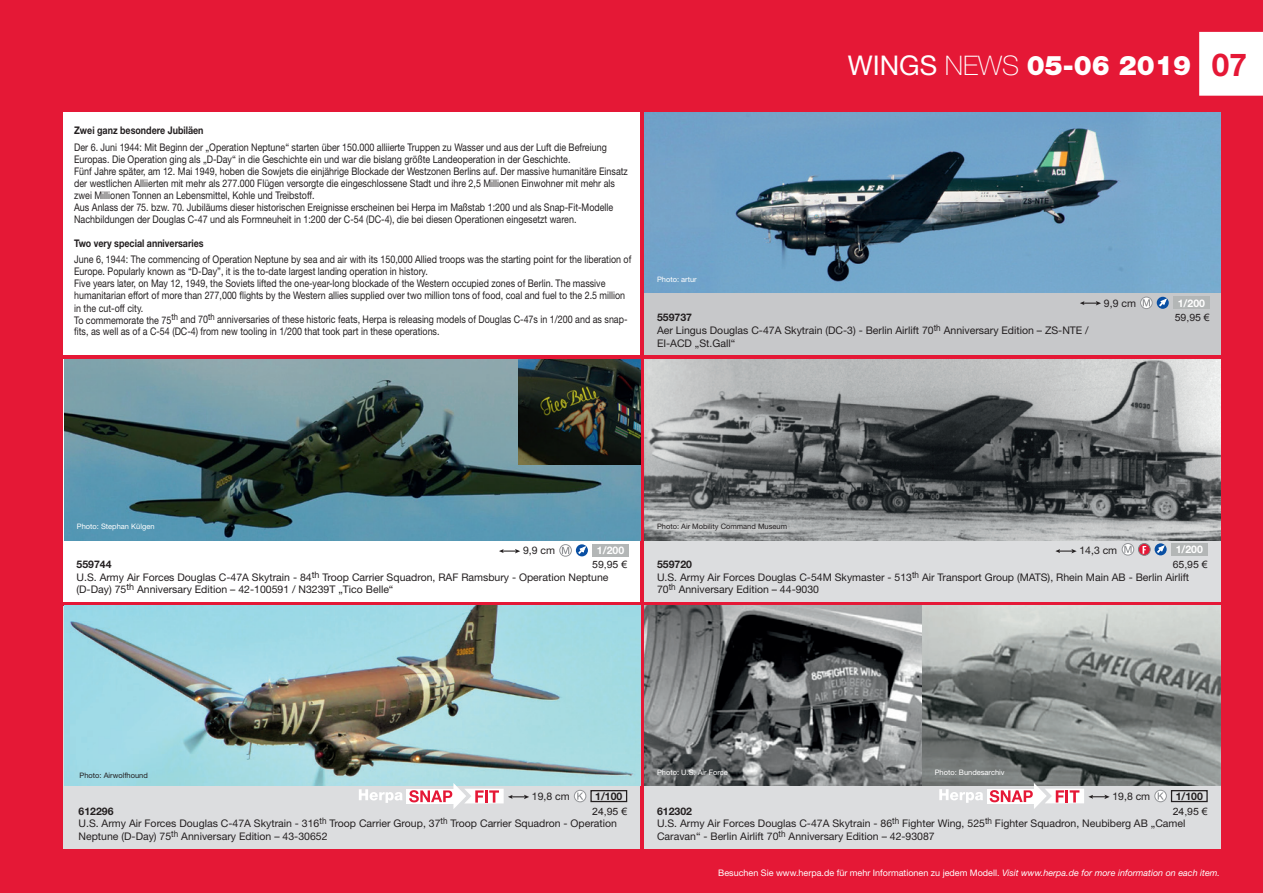
<style>
.page{position:relative;width:1263px;height:893px;background:#e51836}
.page>*{position:absolute;margin:0;border:0;box-sizing:border-box;transform-origin:0 0}
.t1{font:900 27px "Helvetica Neue";color:#fff}
.t2{font:10.5px/12px "Helvetica Neue";color:#231f20;scale:.85 1}
.t3{font:10.5px/12.6px "Helvetica Neue";color:#231f20}
.t4{font:700 10.5px "Helvetica Neue";color:#231f20;scale:.85 1}
.t5{font:700 10.5px "Helvetica Neue";color:#231f20}
.t6{font:700 10.5px "Helvetica Neue";color:#fff}
.t7{font:10.05px "Arial";color:#231f20;scale:1.04 1}
.t8{font:9px "Helvetica Neue";color:#fff}
.t9{font:7.5px "Helvetica Neue";color:#fff}
.t10{font:7.5px "Helvetica Neue";color:#231f20}
.s1{font-weight:400}
.s2{font-weight:100}
.s3{font-weight:700;font-size:31.5px;color:#e51836}
.s4{font-style:italic}
</style>
<div class="page">
<div style="left:1199px;top:32px;width:64px;height:64px;background:#fff"></div>
<div style="left:644px;top:113px;width:576px;height:242px;background:#c7c8ca"></div>
<div style="left:644px;top:359px;width:576px;height:243px;background:#dcdddf"></div>
<div style="left:644px;top:606px;width:576px;height:242px;background:#dcdddf"></div>
<div style="left:64px;top:113px;width:576px;height:242px;background:#fff"></div>
<div style="left:64px;top:359px;width:576px;height:243px;background:#fff"></div>
<div style="left:64px;top:606px;width:576px;height:242px;background:#dcdddf"></div>
<img style="left:644px;top:113px;width:576px;height:179px">
<img style="left:644px;top:359px;width:576px;height:181px">
<img style="left:644px;top:606px;width:576px;height:180px">
<img style="left:64px;top:359px;width:576px;height:181px">
<img style="left:64px;top:606px;width:576px;height:180px">
<svg style="left:499px;top:549px;width:21px;height:4px"></svg>
<svg style="left:1055px;top:549px;width:22px;height:4px"></svg>
<svg style="left:1080px;top:301px;width:21px;height:4px"></svg>
<div style="left:592px;top:544px;width:37px;height:12px;background:#b3b6b6"></div>
<div style="left:1173px;top:297px;width:37px;height:12px;background:#b3b6b6"></div>
<div style="left:1171px;top:543px;width:37px;height:12px;background:#b3b6b6"></div>
<svg style="left:1157px;top:297px;width:12px;height:12px"></svg>
<svg style="left:1157px;top:299px;width:9px;height:9px"></svg>
<svg style="left:1154px;top:543px;width:13px;height:12px"></svg>
<svg style="left:1155px;top:545px;width:9px;height:10px"></svg>
<svg style="left:560px;top:545px;width:11px;height:11px"></svg>
<div style="left:559px;top:544px;width:13px;height:12px;border:1px solid #939598;border-radius:50%"></div>
<svg style="left:562px;top:547px;width:7px;height:7px"></svg>
<svg style="left:1140px;top:297px;width:12px;height:12px"></svg>
<div style="left:1140px;top:297px;width:12px;height:12px;border:1px solid #939598;border-radius:50%"></div>
<svg style="left:1143px;top:299px;width:7px;height:7px"></svg>
<svg style="left:1122px;top:543px;width:12px;height:12px"></svg>
<div style="left:1122px;top:543px;width:12px;height:12px;border:1px solid #939598;border-radius:50%"></div>
<svg style="left:1124px;top:546px;width:7px;height:7px"></svg>
<svg style="left:576px;top:544px;width:12px;height:12px"></svg>
<svg style="left:576px;top:546px;width:10px;height:10px"></svg>
<svg style="left:574px;top:790px;width:12px;height:12px"></svg>
<div style="left:574px;top:790px;width:12px;height:12px;border:1px solid #939598;border-radius:50%"></div>
<svg style="left:577px;top:792px;width:6px;height:8px"></svg>
<svg style="left:1155px;top:790px;width:11px;height:12px"></svg>
<div style="left:1154px;top:790px;width:13px;height:12px;border:1px solid #939598;border-radius:50%"></div>
<svg style="left:1158px;top:792px;width:6px;height:8px"></svg>
<div style="left:1138px;top:543px;width:12px;height:12px;background:#e51836;border-radius:50%"></div>
<div style="left:1138px;top:543px;width:12px;height:12px;border:1px solid #808285;border-radius:50%"></div>
<svg style="left:1142px;top:546px;width:4px;height:8px"></svg>
<div style="left:590px;top:790px;width:37px;height:12px;border:1px solid #231f20"></div>
<div style="left:1171px;top:790px;width:37px;height:12px;border:1px solid #231f20"></div>
<div style="left:407px;top:789px;width:50px;height:14px;background:#fff"></div>
<svg style="left:409px;top:783px;width:120px;height:26px"></svg>
<svg style="left:359px;top:789px;width:44px;height:14px"></svg>
<div style="left:987px;top:789px;width:50px;height:14px;background:#fff"></div>
<svg style="left:990px;top:783px;width:120px;height:26px"></svg>
<svg style="left:939px;top:789px;width:44px;height:14px"></svg>
<img style="left:519px;top:359px;width:121px;height:106px">
<p class="t4" style="left:74px;top:124px;width:154px">Zwei ganz besondere Jubiläen</p>
<p class="t2" style="left:74px;top:141px;width:653px">Der 6. Juni 1944: Mit Beginn der „Operation Neptune“ starten über 150.000 alliierte Truppen zu Wasser und aus der Luft die Befreiung Europas. Die Operation ging als „D-Day“ in die Geschichte ein und war die bislang größte Landeoperation in der Geschichte.<br>Fünf Jahre später, am 12. Mai 1949, hoben die Sowjets die einjährige Blockade der Westzonen Berlins auf. Der massive humanitäre Einsatz der westlichen Alliierten mit mehr als 277.000 Flügen versorgte die eingeschlossene Stadt und ihre 2,5 Millionen Einwohner mit mehr als zwei Millionen Tonnen an Lebensmittel, Kohle und Treibstoff.<br>Aus Anlass der 75. bzw. 70. Jubiläums dieser historischen Ereignisse erscheinen bei Herpa im Maßstab 1:200 und als Snap-Fit-Modelle Nachbildungen der Douglas C-47 und als Formneuheit in 1:200 der C-54 (DC-4), die bei diesen Operationen eingesetzt waren.</p>
<p class="t4" style="left:74px;top:237px;width:154px">Two very special anniversaries</p>
<p class="t2" style="left:74px;top:254px;width:657px">June 6, 1944: The commencing of Operation Neptune by sea and air with its 150,000 Allied troops was the starting point for the liberation of Europe. Popularly known as “D-Day”, it is the to-date largest landing operation in history.<br>Five years later, on May 12, 1949, the Soviets lifted the one-year-long blockade of the Western occupied zones of Berlin. The massive humanitarian effort of more than 277,000 flights by the Western allies supplied over two million tons of food, coal and fuel to the 2.5 million in the cut-off city.<br>To commemorate the 75<sup>th</sup> and 70<sup>th</sup> anniversaries of these historic feats, Herpa is releasing models of Douglas C-47s in 1/200 and as snap&shy;fits, as well as of a C-54 (DC-4) from new tooling in 1/200 that took part in these operations.</p>
<p class="t9" style="left:657px;top:275px;width:41px">Photo: artur</p>
<h1 class="t1" style="left:848px;top:49px;width:401px"><span class="s1">WINGS</span> <span class="s2">NEWS</span> 05-06 2019 <span class="s3">07</span></h1>
<p class="t3" style="left:1104px;top:297px;width:34px">9,9 cm</p>
<p class="t6" style="left:1178px;top:297px;width:29px">1/200</p>
<p class="t5" style="left:657px;top:311px;width:37px">559737</p>
<p class="t7" style="left:1175px;top:311px;width:35px">59,95 €</p>
<p class="t3" style="left:657px;top:324px;width:433px">Aer Lingus Douglas C-47A Skytrain (DC-3) - Berlin Airlift 70<sup>th</sup> Anniversary Edition – ZS-NTE /<br>EI-ACD „St.Gall“</p>
<p class="t9" style="left:77px;top:522px;width:79px">Photo: Stephan Külgen</p>
<p class="t10" style="left:657px;top:522px;width:132px">Photo: Air Mobility Command Museum</p>
<p class="t6" style="left:597px;top:544px;width:29px">1/200</p>
<p class="t3" style="left:523px;top:544px;width:34px">9,9 cm</p>
<p class="t3" style="left:1079px;top:544px;width:39px">14,3 cm</p>
<p class="t6" style="left:1176px;top:543px;width:29px">1/200</p>
<p class="t5" style="left:77px;top:558px;width:37px">559744</p>
<p class="t7" style="left:592px;top:558px;width:35px">59,95 €</p>
<p class="t3" style="left:77px;top:570px;width:533px">U.S. Army Air Forces Douglas C-47A Skytrain - 84<sup>th</sup> Troop Carrier Squadron, RAF Ramsbury - Operation Neptune (D-Day) 75<sup>th</sup> Anniversary Edition – 42-100591 / N3239T „Tico Belle“</p>
<p class="t5" style="left:657px;top:558px;width:37px">559720</p>
<p class="t7" style="left:1173px;top:558px;width:35px">65,95 €</p>
<p class="t3" style="left:657px;top:570px;width:534px">U.S. Army Air Forces Douglas C-54M Skymaster - 513<sup>th</sup> Air Transport Group (MATS), Rhein Main AB - Berlin Airlift<br>70<sup>th</sup> Anniversary Edition – 44-9030</p>
<p class="t10" style="left:79px;top:771px;width:70px">Photo: Airwolfhound</p>
<p class="t9" style="left:657px;top:768px;width:72px">Photo: U.S. Air Force</p>
<p class="t9" style="left:935px;top:768px;width:71px">Photo: Bundesarchiv</p>
<p class="t3" style="left:532px;top:790px;width:39px">19,8 cm</p>
<p class="t5" style="left:595px;top:790px;width:29px">1/100</p>
<p class="t3" style="left:1112px;top:790px;width:39px">19,8 cm</p>
<p class="t5" style="left:1176px;top:790px;width:29px">1/100</p>
<p class="t5" style="left:78px;top:804px;width:37px">612296</p>
<p class="t7" style="left:592px;top:804px;width:35px">24,95 €</p>
<p class="t3" style="left:78px;top:817px;width:540px">U.S. Army Air Forces Douglas C-47A Skytrain - 316<sup>th</sup> Troop Carrier Group, 37<sup>th</sup> Troop Carrier Squadron - Operation<br>Neptune (D-Day) 75<sup>th</sup> Anniversary Edition – 43-30652</p>
<p class="t5" style="left:657px;top:804px;width:37px">612302</p>
<p class="t7" style="left:1173px;top:804px;width:35px">24,95 €</p>
<p class="t3" style="left:657px;top:817px;width:530px">U.S. Army Air Forces Douglas C-47A Skytrain - 86<sup>th</sup> Fighter Wing, 525<sup>th</sup> Fighter Squadron, Neubiberg AB „Camel<br>Caravan“ - Berlin Airlift 70<sup>th</sup> Anniversary Edition – 42-93087</p>
<p class="t8" style="left:718px;top:867px;width:503px">Besuchen Sie www.herpa.de für mehr Informationen zu jedem Modell. <span class="s4">Visit www.herpa.de for more information on each item.</span></p>
</div>
